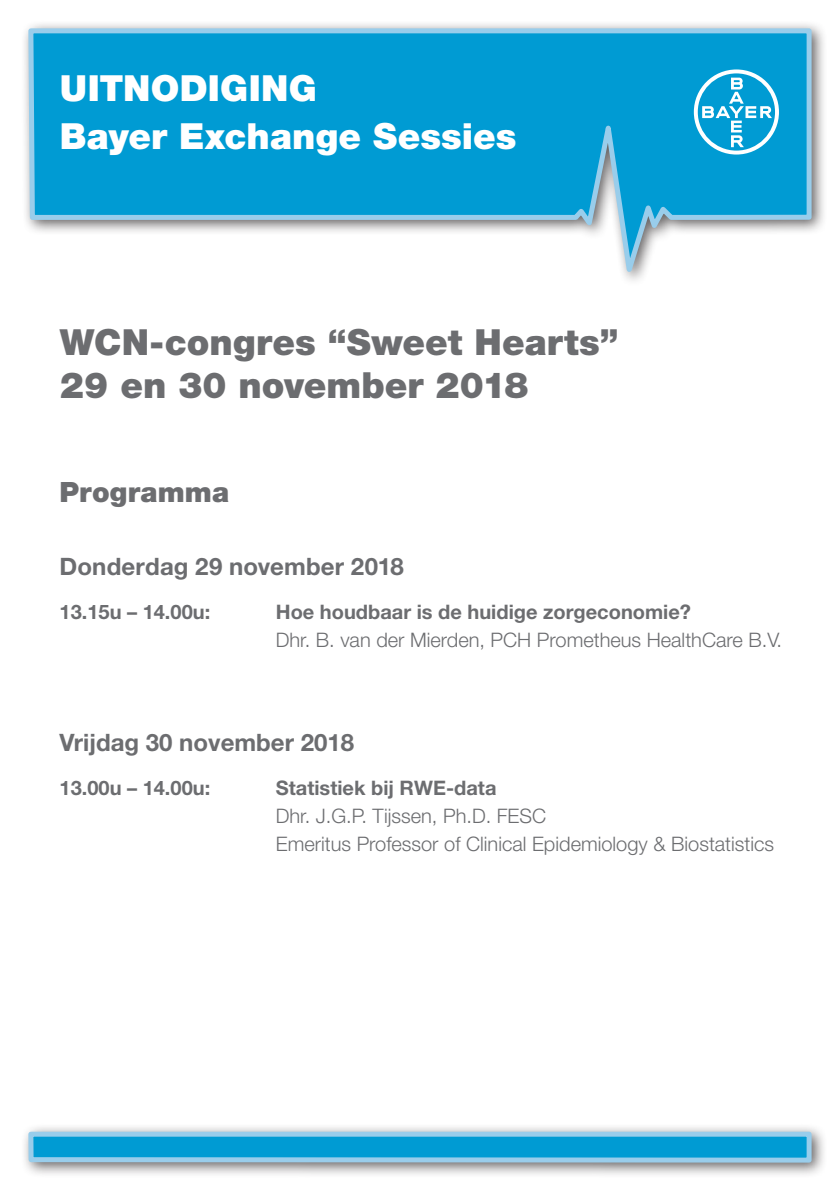
<style>
.page{position:relative;width:840px;height:1191px;background:#fff}
.page>*{position:absolute;margin:0;border:0;box-sizing:border-box;transform-origin:0 0}
.t1{font:900 36px "Helvetica Neue LT Std";color:#6c6d70}
.t2{font:900 36px "Helvetica Neue LT Std";letter-spacing:.005em;color:#fff}
.Vraag___lijn{font:900 28px "Helvetica Neue LT Std";letter-spacing:.005em;color:#6c6d70}
.Vraag___lijn-2{font:700 24px "Helvetica Neue LT Std";color:#6c6d70}
.Vraag___lijn-3{font:300 20px/28px "Helvetica Neue LT Std";color:#6c6d70}
.Vraag___lijn-4{font:700 20px "Helvetica Neue LT Std";color:#6c6d70}
.s1{font-weight:700}
</style>
<div class="page">
<div style="left:20px;top:20px;width:807px;height:267px;background:#231f20;opacity:.7"></div>
<svg style="left:26px;top:26px;width:787px;height:261px"></svg>
<div style="left:20px;top:1123px;width:807px;height:55px;background:#231f20;opacity:.7"></div>
<div style="left:31px;top:1134px;width:777px;height:26px;background:#009bd3"></div>
<div style="left:28px;top:1131px;width:783px;height:31px;border:5px solid #99cdeb"></div>
<svg style="left:693px;top:69px;width:85px;height:85px"></svg>
<h1 class="t2" style="left:60px;top:67px;width:258px">UITNODIGING</h1>
<h1 class="t2" style="left:60px;top:115px;width:458px">Bayer Exchange Sessies</h1>
<h1 class="t1" style="left:60px;top:320px;width:559px">WCN-congres “Sweet Hearts”</h1>
<h1 class="t1" style="left:60px;top:363px;width:470px">29 en 30 november 2018</h1>
<p class="Vraag___lijn" style="left:60px;top:475px;width:171px">Programma</p>
<p class="Vraag___lijn-2" style="left:60px;top:552px;width:345px">Donderdag 29 november 2018</p>
<p class="Vraag___lijn-4" style="left:60px;top:600px;width:152px">13.15u – 14.00u:</p>
<p class="Vraag___lijn-3" style="left:276px;top:598px;width:507px"><span class="s1">Hoe houdbaar is de huidige zorgeconomie?<br></span>Dhr. B. van der Mierden, PCH Prometheus HealthCare B.V.</p>
<p class="Vraag___lijn-2" style="left:60px;top:728px;width:296px">Vrijdag 30 november 2018</p>
<p class="Vraag___lijn-4" style="left:60px;top:776px;width:152px">13.00u – 14.00u:</p>
<p class="Vraag___lijn-3" style="left:276px;top:774px;width:499px"><span class="s1">Statistiek bij RWE-data<br></span>Dhr. J.G.P. Tijssen, Ph.D. FESC<br>Emeritus Professor of Clinical Epidemiology &amp; Biostatistics</p>
</div>
